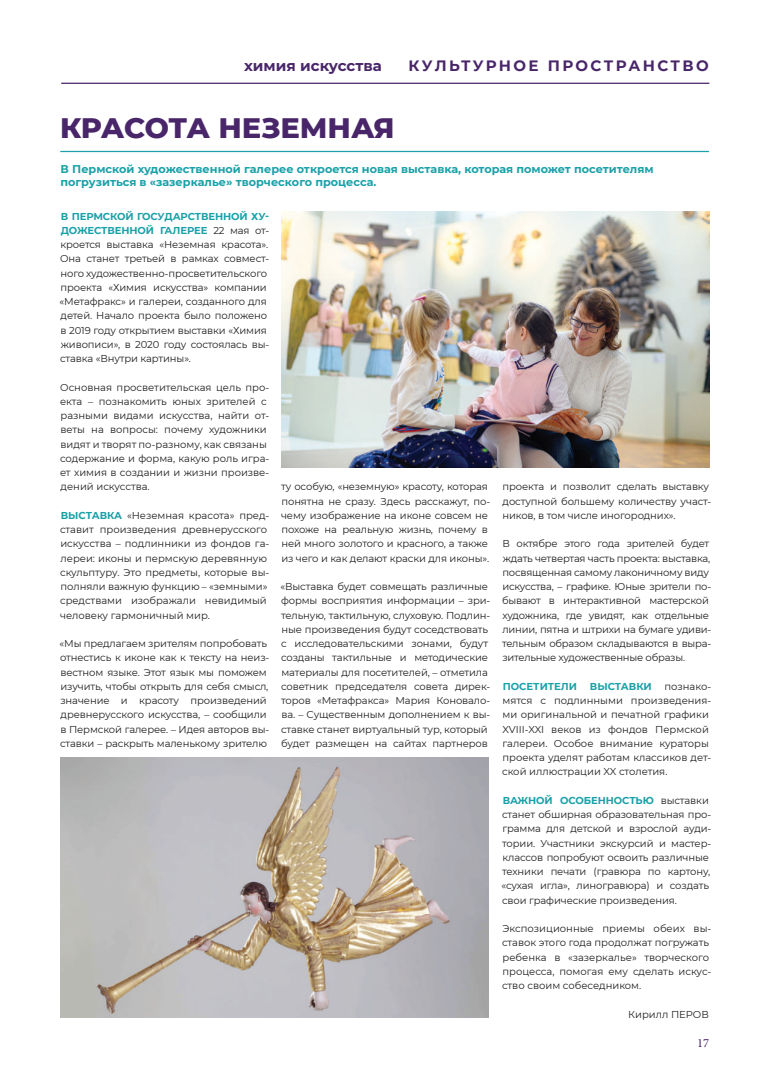
<style>
.page{position:relative;width:780px;height:1088px;background:#fff}
.page>*{position:absolute;margin:0;border:0;box-sizing:border-box;transform-origin:0 0}
.t1{font:800 28.75px "Montserrat";letter-spacing:-.01em;color:#492669}
.t2{font:700 15px "Montserrat";letter-spacing:.155em;color:#492669}
.t3{font:700 15px "Montserrat";color:#492669}
.t4{font:12.5px "Minion Pro";color:#492669}
.t5{font:700 11.25px/12.5px "Montserrat";color:#1aa1a9}
.t6{font:10px/14.2px "Montserrat";letter-spacing:-.01em;color:#231f20}
.t7{font:700 10px "Montserrat";letter-spacing:-.01em;color:#1aa1a9}
.s1{font-weight:700;color:#1aa1a9}
</style>
<div class="page">
<hr style="left:61px;top:83px;width:648px;height:1px;background:#492669">
<hr style="left:60px;top:151px;width:649px;height:1px;background:#1aa1a9">
<img style="left:281px;top:212px;width:428px;height:256px">
<img style="left:60px;top:757px;width:428px;height:260px">
<h2 class="t3" style="left:244px;top:55px;width:139px">химия искусства</h2>
<h2 class="t2" style="left:408px;top:55px;width:300px">КУЛ ЬТУРНО Е П РОСТРАН СТВО</h2>
<h1 class="t1" style="left:60px;top:106px;width:336px">КРАСОТА НЕЗЕМНАЯ</h1>
<p class="t5" style="left:60px;top:163px;width:594px">В П ермской художественной галерее откроется новая выставка, которая поможет посетителям погрузиться в «зазеркалье» творческого процесса.</p>
<p class="t7" style="left:61px;top:209px;width:20px">В Пермск</p>
<p class="t7" style="left:117px;top:209px;width:64px">ой государстве</p>
<p class="t7" style="left:215px;top:209px;width:55px">нной ху-</p>
<p class="t7" style="left:61px;top:223px;width:35px">дожестве</p>
<p class="t7" style="left:121px;top:223px;width:67px">нной галерее</p>
<p class="t6" style="left:59px;top:223px;width:211px;text-indent:154px">22 мая от&shy;кроется выставка «Неземная красота».<br>Она станет третьей в рамках совмест&shy;ного художественно-просветительского проекта «Химия искусства» компании «Метафракс» и галереи, созданного для детей. Начало проекта было положено в 2019 году открытием выставки «Химия живописи», в 2020 году состоялась вы&shy;ставка «Внутри картины».</p>
<p class="t6" style="left:60px;top:379px;width:211px">Основная просветительская цель про&shy;екта – познакомить юных зрителей с разными видами искусства, найти от&shy;веты на вопросы: почему художники видят и творят по-разному, как связаны содержание и форма, какую роль игра&shy;ет химия в создании и жизни произве&shy;дений искусства.</p>
<p class="t7" style="left:61px;top:508px;width:26px">Выставка</p>
<p class="t6" style="left:60px;top:508px;width:211px;text-indent:67px">«Неземная красота» пред&shy;ставит произведения древнерусского искусства – подлинники из фондов га&shy;лереи: иконы и пермскую деревянную скульптуру. Это предметы, которые вы&shy;полняли важную функцию – «земными» средствами изображали невидимый человеку гармоничный мир.</p>
<p class="t6" style="left:59px;top:636px;width:211px">«Мы предлагаем зрителям попробовать отнестись к иконе как к тексту на неиз&shy;вестном языке. Этот язык мы поможем изучить, чтобы открыть для себя смысл, значение и красоту произведений древнерусского искусства, – сообщили в Пермской галерее. – Идея авторов вы&shy;ставки – раскрыть маленькому зрителю</p>
<p class="t6" style="left:281px;top:479px;width:211px">ту особую, «неземную» красоту, которая понятна не сразу. Здесь расскажут, по&shy;чему изображение на иконе совсем не похоже на реальную жизнь, почему в ней много золотого и красного, а также из чего и как делают краски для иконы».</p>
<p class="t6" style="left:280px;top:579px;width:211px">«Выставка будет совмещать различные формы восприятия информации – зри&shy;тельную, тактильную, слуховую. Подлин&shy;ные произведения будут соседствовать с исследовательскими зонами, будут созданы тактильные и методические материалы для посетителей, – отметила советник председателя совета дирек&shy;торов «Метафракса» Мария Коновало&shy;ва. – Существенным дополнением к вы&shy;ставке станет виртуальный тур, который будет размещен на сайтах партнеров</p>
<p class="t6" style="left:502px;top:479px;width:210px">проекта и позволит сделать выставку доступной большему количеству участ&shy;ников, в том числе иногородних».</p>
<p class="t6" style="left:502px;top:536px;width:211px">В октябре этого года зрителей будет ждать четвертая часть проекта: выставка, посвященная самому лаконичному виду искусства, – графике. Юные зрители по&shy;бывают в интерактивной мастерской художника, где увидят, как отдельные линии, пятна и штрихи на бумаге удиви&shy;тельным образом складываются в выра&shy;зительные художественные образы.</p>
<p class="t7" style="left:502px;top:679px;width:25px">Посет</p>
<p class="t7" style="left:539px;top:679px;width:39px">ители</p>
<p class="t7" style="left:590px;top:679px;width:26px">выставк</p>
<p class="t7" style="left:643px;top:679px;width:10px">и</p>
<p class="t6" style="left:502px;top:679px;width:211px;text-indent:162px">познако&shy;мятся с подлинными произведения&shy;ми оригинальной и печатной графики<br>XVIII-XXI веков из фондов Пермской галереи. Особое внимание кураторы проекта уделят работам классиков дет&shy;ской иллюстрации XX столетия.</p>
<p class="t7" style="left:502px;top:793px;width:128px">Важной особенность</p>
<p class="t6" style="left:501px;top:793px;width:211px;text-indent:141px"><span class="s1">ю</span> выставки станет обширная образовательная про&shy;грамма для детской и взрослой ауди&shy;тории. Участники экскурсий и мастер&shy;классов попробуют освоить различные техники печати (гравюра по картону, «сухая игла», линогравюра) и создать свои графические произведения.</p>
<p class="t6" style="left:502px;top:921px;width:211px">Экспозиционные приемы обеих вы&shy;ставок этого года продолжат погружать ребенка в «зазеркалье» творческого процесса, помогая ему сделать искус&shy;ство своим собеседником.</p>
<p class="t6" style="left:628px;top:1006px;width:82px">Кирилл ПЕРОВ</p>
<p class="t4" style="left:697px;top:1035px;width:13px">17</p>
</div>
